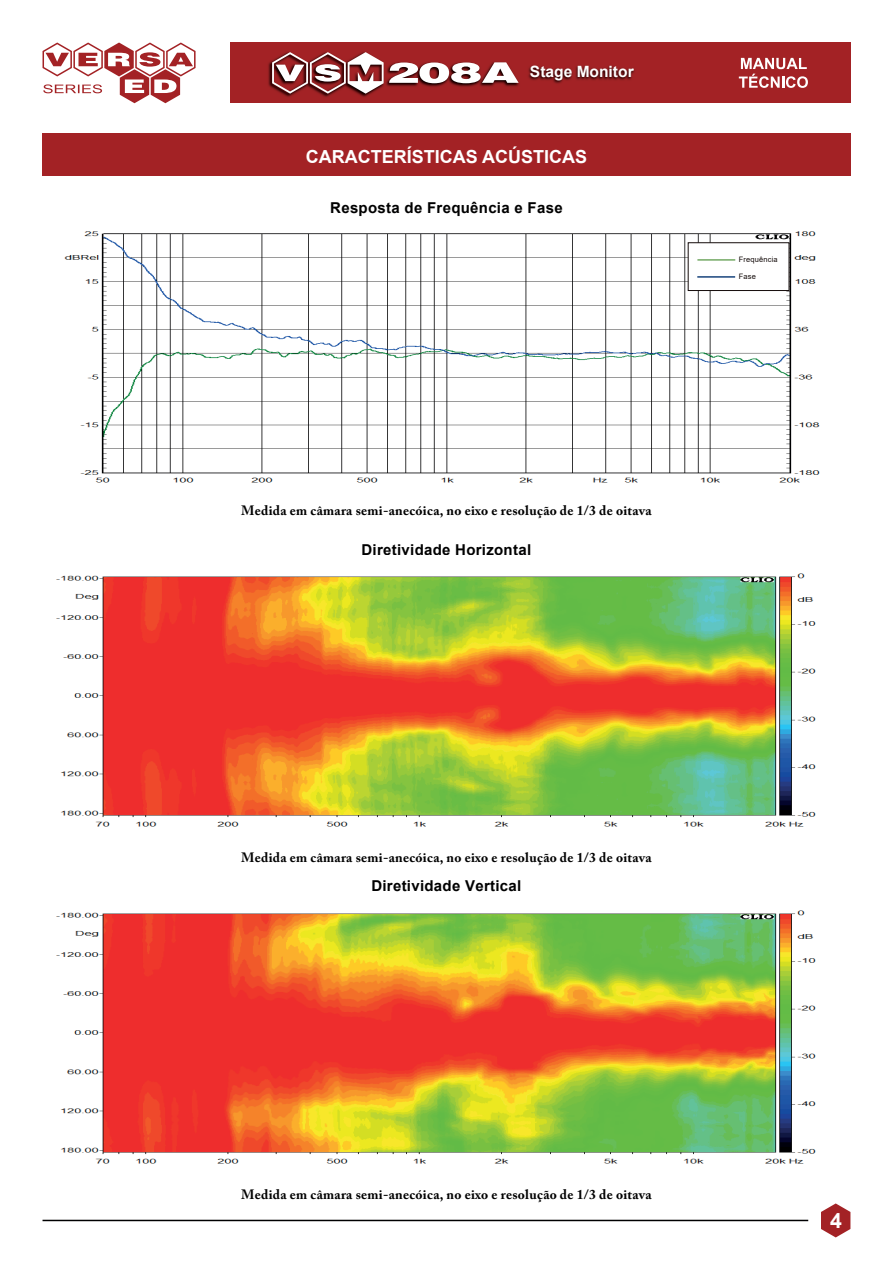
<style>
.page{position:relative;width:893px;height:1263px;background:#fff}
.page>*{position:absolute;margin:0;border:0;box-sizing:border-box;transform-origin:0 0}
.t1{font:700 21.3px "Arial";color:#fff}
.t2{font:700 18px "Arial";color:#fff}
.t3{font:700 15.6px "Arial";color:#fff}
.t4{font:700 15px "Arial";letter-spacing:.02em;color:#000001}
.t5{font:700 13.5px "Adobe Caslon Pro";letter-spacing:.02em;color:#000001}
.t6{font:7.5px "Arial";letter-spacing:.02em;color:#150c0b}
</style>
<div class="page">
<div style="left:42px;top:133px;width:809px;height:43px;background:#a32225"></div>
<svg style="left:821px;top:1203px;width:29px;height:34px"></svg>
<hr style="left:43px;top:1220px;width:765px;height:1px;background:#000001">
<svg style="left:43px;top:43px;width:153px;height:60px"></svg>
<div style="left:230px;top:43px;width:620px;height:60px;background:#a32225"></div>
<svg style="left:739px;top:58px;width:69px;height:30px"></svg>
<img style="left:268px;top:61px;width:367px;height:36px">
<svg style="left:272px;top:52px;width:247px;height:42px"></svg>
<img style="left:56px;top:910px;width:760px;height:254px">
<img style="left:64px;top:231px;width:756px;height:252px">
<div style="left:688px;top:242px;width:101px;height:49px;background:#fff;border:1px solid #150c0b"></div>
<hr style="left:697px;top:276px;width:38px;height:2px;background:#17437b">
<hr style="left:697px;top:259px;width:38px;height:2px;background:#74a965">
<img style="left:56px;top:573px;width:760px;height:254px">
<p class="t3" style="left:530px;top:60px;width:105px">Stage Monitor</p>
<h2 class="t2" style="left:306px;top:144px;width:283px">CARACTERÍSTICAS ACÚSTICAS</h2>
<p class="t4" style="left:330px;top:197px;width:234px">Resposta de Frequência e Fase</p>
<p class="t6" style="left:739px;top:254px;width:40px">Frequência</p>
<p class="t6" style="left:739px;top:271px;width:19px">Fase</p>
<p class="t5" style="left:241px;top:502px;width:412px">Medida em câmara semi-anecóica, no eixo e resolução de 1/3 de oitava</p>
<p class="t4" style="left:362px;top:539px;width:171px">Diretividade Horizontal</p>
<p class="t5" style="left:241px;top:850px;width:412px">Medida em câmara semi-anecóica, no eixo e resolução de 1/3 de oitava</p>
<p class="t4" style="left:371px;top:875px;width:151px">Diretividade Vertical</p>
<p class="t5" style="left:241px;top:1186px;width:412px">Medida em câmara semi-anecóica, no eixo e resolução de 1/3 de oitava</p>
<h1 class="t1" style="left:830px;top:1205px;width:13px">4</h1>
</div>
